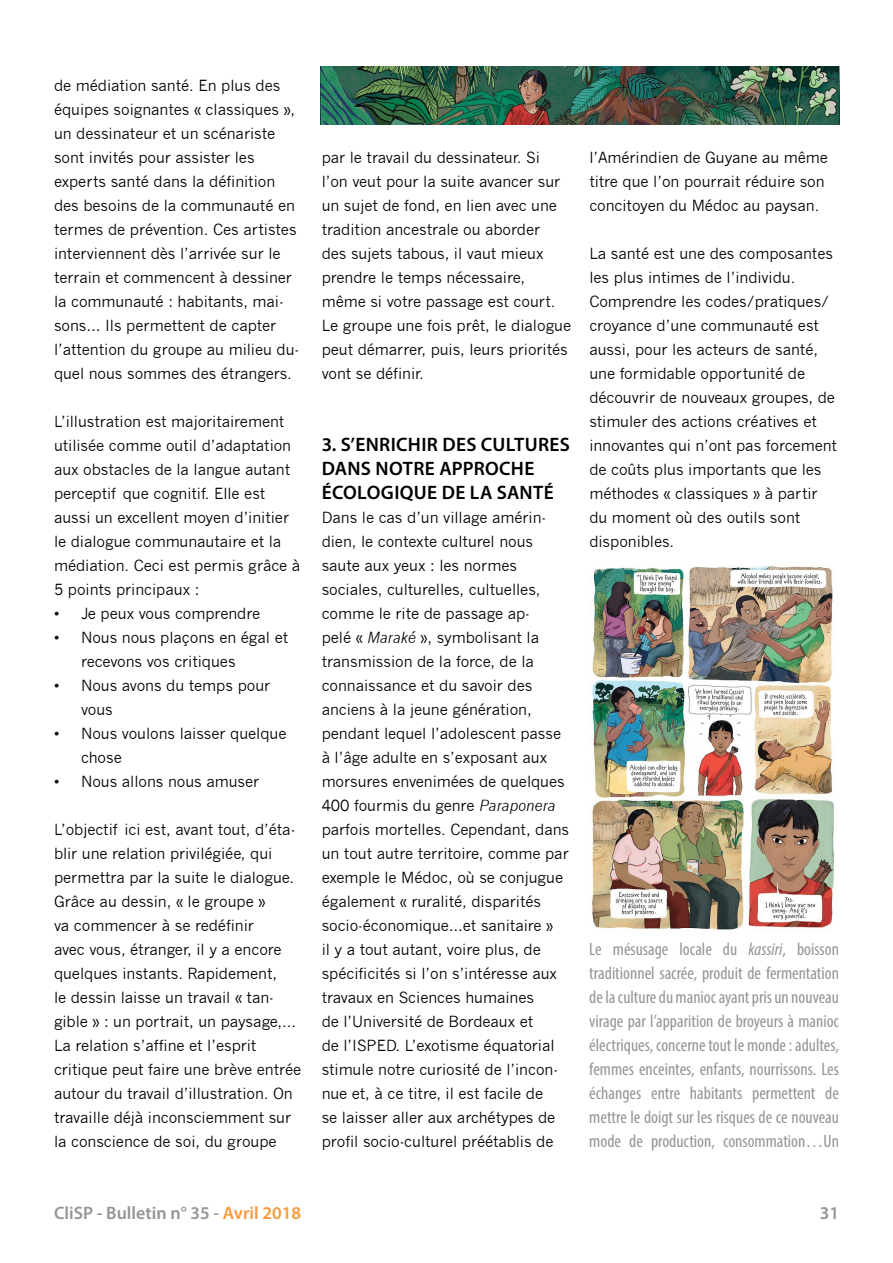
<style>
.page{position:relative;width:893px;height:1263px;background:#fff}
.page>*{position:absolute;margin:0;border:0;box-sizing:border-box;transform-origin:0 0}
.t1{font:600 19.5px/24px "Myriad Pro";letter-spacing:.015em;color:#000}
.t2{font:condensed 18px/24px "Myriad Pro";color:#939598;text-align:justify}
.t3{font:600 18px "Myriad Pro";color:#939598}
.t4{font:15px/24px "News Gothic";letter-spacing:-.005em;color:#000}
.s1{font-style:italic}
.s2{color:#f89a3e}
</style>
<div class="page">
<img style="left:321px;top:66px;width:518px;height:59px">
<img style="left:591px;top:566px;width:243px;height:364px">
<p class="t4" style="left:54px;top:73px;width:247px">de médiation santé. En plus des équipes soignantes « classiques », un dessinateur et un scénariste sont invités pour assister les experts santé dans la définition des besoins de la communauté en termes de prévention. Ces artistes interviennent dès l’arrivée sur le terrain et commencent à dessiner la communauté : habitants, mai&shy;sons… Ils permettent de capter l’attention du groupe au milieu du&shy;quel nous sommes des étrangers.</p>
<p class="t4" style="left:54px;top:409px;width:248px">L’illustration est majoritairement utilisée comme outil d’adaptation aux obstacles de la langue autant perceptif que cognitif. Elle est aussi un excellent moyen d’initier le dialogue communautaire et la médiation. Ceci est permis grâce à<br>5 points principaux :</p>
<p class="t4" style="left:54px;top:601px;width:208px">• Je peux vous comprendre</p>
<p class="t4" style="left:81px;top:625px;width:209px;text-indent:-27px">• Nous nous plaçons en égal et recevons vos critiques</p>
<p class="t4" style="left:81px;top:673px;width:191px;text-indent:-27px">• Nous avons du temps pour vous</p>
<p class="t4" style="left:81px;top:721px;width:207px;text-indent:-27px">• Nous voulons laisser quelque chose</p>
<p class="t4" style="left:54px;top:769px;width:207px">• Nous allons nous amuser</p>
<p class="t4" style="left:54px;top:817px;width:249px">L’objectif ici est, avant tout, d’éta&shy;blir une relation privilégiée, qui permettra par la suite le dialogue.<br>Grâce au dessin, « le groupe »<br>va commencer à se redéfinir<br>avec vous, étranger, il y a encore quelques instants. Rapidement,<br>le dessin laisse un travail « tan&shy;gible » : un portrait, un paysage,...<br>La relation s’affine et l’esprit critique peut faire une brève entrée autour du travail d’illustration. On travaille déjà inconsciemment sur la conscience de soi, du groupe</p>
<p class="t4" style="left:322px;top:145px;width:251px">par le travail du dessinateur. Si<br>l’on veut pour la suite avancer sur un sujet de fond, en lien avec une tradition ancestrale ou aborder<br>des sujets tabous, il vaut mieux prendre le temps nécessaire, même si votre passage est court.<br>Le groupe une fois prêt, le dialogue peut démarrer, puis, leurs priorités vont se définir.</p>
<h1 class="t1" style="left:322px;top:431px;width:250px">3. S’ENRICHIR DES CULTURES<br>DANS NOTRE APPROCHE<br>ÉCOLOGIQUE DE LA SANTÉ</h1>
<p class="t4" style="left:322px;top:505px;width:249px">Dans le cas d’un village amérin&shy;dien, le contexte culturel nous saute aux yeux : les normes sociales, culturelles, cultuelles, comme le rite de passage ap-<br>pelé « <span class="s1">Maraké</span> », symbolisant la transmission de la force, de la connaissance et du savoir des anciens à la jeune génération, pendant lequel l’adolescent passe à l’âge adulte en s’exposant aux morsures envenimées de quelques<br>400 fourmis du genre <span class="s1">Paraponera </span>parfois mortelles. Cependant, dans un tout autre territoire, comme par exemple le Médoc, où se conjugue également « ruralité, disparités socio-économique…et sanitaire »<br>il y a tout autant, voire plus, de spécificités si l’on s’intéresse aux travaux en Sciences humaines<br>de l’Université de Bordeaux et<br>de l’ISPED. L’exotisme équatorial stimule notre curiosité de l’incon&shy;nue et, à ce titre, il est facile de<br>se laisser aller aux archétypes de profil socio-culturel préétablis de</p>
<p class="t4" style="left:589px;top:145px;width:240px">l’Amérindien de Guyane au même titre que l’on pourrait réduire son concitoyen du Médoc au paysan.</p>
<p class="t4" style="left:589px;top:241px;width:249px">La santé est une des composantes les plus intimes de l’individu.<br>Comprendre les codes/pratiques/ croyance d’une communauté est aussi, pour les acteurs de santé, une formidable opportunité de découvrir de nouveaux groupes, de stimuler des actions créatives et innovantes qui n’ont pas forcement de coûts plus importants que les méthodes « classiques » à partir du moment où des outils sont disponibles.</p>
<p class="t2" style="left:589px;top:936px;width:251px">Le mésusage locale du <span class="s1">kassiri</span>, boisson traditionnel sacrée, produit de fermentation de la culture du manioc ayant pris un nouveau virage par l’apparition de broyeurs à manioc électriques, concerne tout le monde : adultes, femmes enceintes, enfants, nourrissons. Les échanges entre habitants permettent de mettre le doigt sur les risques de ce nouveau mode de production, consommation…Un</p>
<p class="t3" style="left:54px;top:1201px;width:248px">CliSP - Bulletin n° 35 - <span class="s2">Avril 2018</span></p>
<p class="t3" style="left:820px;top:1201px;width:21px">31</p>
</div>
